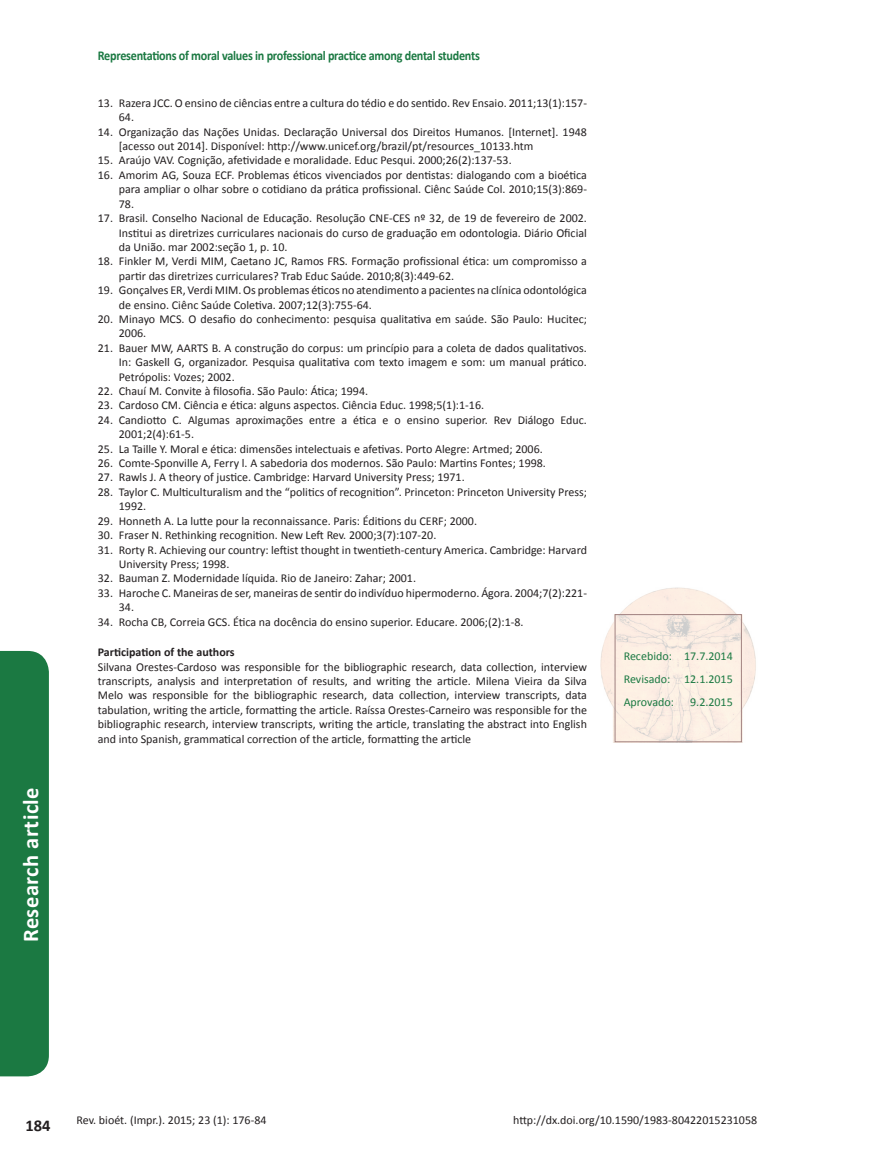
<style>
.page{position:relative;width:872px;height:1170px;background:#fff}
.page>*{position:absolute;margin:0;border:0;box-sizing:border-box;transform-origin:0 0}
.t1{font:700 22.5px "Calibri";letter-spacing:.02em;color:#fff}
.t2{font:700 16.5px "Calibri";color:#231f20}
.t3{font:700 13.5px "Calibri";letter-spacing:-.02em;color:#1b7942;scale:.9 1}
.Referencias{font:12px/14.4px "Calibri";color:#231f20}
.t4{font:12px "Calibri";color:#1b7942}
.Titulo_Correspondênc{font:700 12px "Calibri";color:#231f20}
</style>
<div class="page">
<img style="left:600px;top:587px;width:156px;height:155px">
<div style="left:615px;top:614px;width:126px;height:127px;border:1px solid #a38482"></div>
<div style="left:0;top:651px;width:49px;height:425px;background:#1b7942"></div>
<h1 class="t1" style="left:16px;top:942px;width:156px;rotate:-90deg">Research article</h1>
<p class="t3" style="left:98px;top:47px;width:426px">Representations of moral values in professional practice among dental students</p>
<p class="Referencias" style="left:119px;top:96px;width:469px;text-indent:-21px">13. Razera JCC. O ensino de ciências entre a cultura do tédio e do sentido. Rev Ensaio. 2011;13(1):157-<br>64.</p>
<p class="Referencias" style="left:119px;top:124px;width:469px;text-indent:-21px">14. Organização das Nações Unidas. Declaração Universal dos Direitos Humanos. [Internet]. 1948 [acesso out 2014]. Disponível: http://www.unicef.org/brazil/pt/resources_10133.htm</p>
<p class="Referencias" style="left:98px;top:153px;width:415px">15. Araújo VAV. Cognição, afetividade e moralidade. Educ Pesqui. 2000;26(2):137-53.</p>
<p class="Referencias" style="left:119px;top:168px;width:469px;text-align:justify;text-indent:-21px">16. Amorim AG, Souza ECF. Problemas éticos vivenciados por dentistas: dialogando com a bioética para ampliar o olhar sobre o cotidiano da prática profissional. Ciênc Saúde Col. 2010;15(3):869- 78.</p>
<p class="Referencias" style="left:119px;top:211px;width:469px;text-align:justify;text-indent:-21px">17. Brasil. Conselho Nacional de Educação. Resolução CNE-CES nº 32, de 19 de fevereiro de 2002.<br>Institui as diretrizes curriculares nacionais do curso de graduação em odontologia. Diário Oficial da União. mar 2002:seção 1, p. 10.</p>
<p class="Referencias" style="left:119px;top:254px;width:469px;text-indent:-21px">18. Finkler M, Verdi MIM, Caetano JC, Ramos FRS. Formação profissional ética: um compromisso a partir das diretrizes curriculares? Trab Educ Saúde. 2010;8(3):449-62.</p>
<p class="Referencias" style="left:119px;top:283px;width:469px;text-indent:-21px">19. Gonçalves ER, Verdi MIM. Os problemas éticos no atendimento a pacientes na clínica odontológica de ensino. Ciênc Saúde Coletiva. 2007;12(3):755-64.</p>
<p class="Referencias" style="left:119px;top:312px;width:469px;text-indent:-21px">20. Minayo MCS. O desafio do conhecimento: pesquisa qualitativa em saúde. São Paulo: Hucitec;<br>2006.</p>
<p class="Referencias" style="left:119px;top:340px;width:469px;text-align:justify;text-indent:-21px">21. Bauer MW, AARTS B. A construção do corpus: um princípio para a coleta de dados qualitativos.<br>In: Gaskell G, organizador. Pesquisa qualitativa com texto imagem e som: um manual prático.<br>Petrópolis: Vozes; 2002.</p>
<p class="Referencias" style="left:98px;top:384px;width:272px">22. Chauí M. Convite à filosofia. São Paulo: Ática; 1994.</p>
<p class="Referencias" style="left:98px;top:398px;width:388px">23. Cardoso CM. Ciência e ética: alguns aspectos. Ciência Educ. 1998;5(1):1-16.</p>
<p class="Referencias" style="left:119px;top:412px;width:469px;text-indent:-21px">24. Candiotto C. Algumas aproximações entre a ética e o ensino superior. Rev Diálogo Educ.<br>2001;2(4):61-5.</p>
<p class="Referencias" style="left:98px;top:441px;width:446px">25. La Taille Y. Moral e ética: dimensões intelectuais e afetivas. Porto Alegre: Artmed; 2006.</p>
<p class="Referencias" style="left:98px;top:456px;width:449px">26. Comte-Sponville A, Ferry l. A sabedoria dos modernos. São Paulo: Martins Fontes; 1998.</p>
<p class="Referencias" style="left:98px;top:470px;width:368px">27. Rawls J. A theory of justice. Cambridge: Harvard University Press; 1971.</p>
<p class="Referencias" style="left:119px;top:484px;width:469px;text-indent:-21px">28. Taylor C. Multiculturalism and the “politics of recognition”. Princeton: Princeton University Press;<br>1992.</p>
<p class="Referencias" style="left:98px;top:513px;width:381px">29. Honneth A. La lutte pour la reconnaissance. Paris: Éditions du CERF; 2000.</p>
<p class="Referencias" style="left:98px;top:528px;width:340px">30. Fraser N. Rethinking recognition. New Left Rev. 2000;3(7):107-20.</p>
<p class="Referencias" style="left:119px;top:542px;width:469px;text-indent:-21px">31. Rorty R. Achieving our country: leftist thought in twentieth-century America. Cambridge: Harvard<br>University Press; 1998.</p>
<p class="Referencias" style="left:98px;top:571px;width:320px">32. Bauman Z. Modernidade líquida. Rio de Janeiro: Zahar; 2001.</p>
<p class="Referencias" style="left:119px;top:585px;width:469px;text-indent:-21px">33. Haroche C. Maneiras de ser, maneiras de sentir do indivíduo hipermoderno. Ágora. 2004;7(2):221-<br>34.</p>
<p class="Referencias" style="left:98px;top:614px;width:427px">34. Rocha CB, Correia GCS. Ética na docência do ensino superior. Educare. 2006;(2):1-8.</p>
<p class="Titulo_Correspondênc" style="left:98px;top:644px;width:138px">Participation of the authors</p>
<p class="Referencias" style="left:98px;top:659px;width:490px;text-align:justify">Silvana Orestes-Cardoso was responsible for the bibliographic research, data collection, interview transcripts, analysis and interpretation of results, and writing the article. Milena Vieira da Silva Melo was responsible for the bibliographic research, data collection, interview transcripts, data tabulation, writing the article, formatting the article. Raíssa Orestes-Carneiro was responsible for the bibliographic research, interview transcripts, writing the article, translating the abstract into English and into Spanish, grammatical correction of the article, formatting the article</p>
<p class="t4" style="left:623px;top:648px;width:111px">Recebido: 17.7.2014</p>
<p class="t4" style="left:623px;top:671px;width:111px">Revisado: 12.1.2015</p>
<p class="t4" style="left:623px;top:694px;width:52px">Aprovado:</p>
<p class="t4" style="left:690px;top:694px;width:44px">9.2.2015</p>
<h2 class="t2" style="left:26px;top:1115px;width:27px">184</h2>
<p class="Referencias" style="left:77px;top:1113px;width:191px">Rev. bioét. (Impr.). 2015; 23 (1): 176-84</p>
<p class="Referencias" style="left:513px;top:1113px;width:245px">http://dx.doi.org/10.1590/1983-80422015231058</p>
</div>
